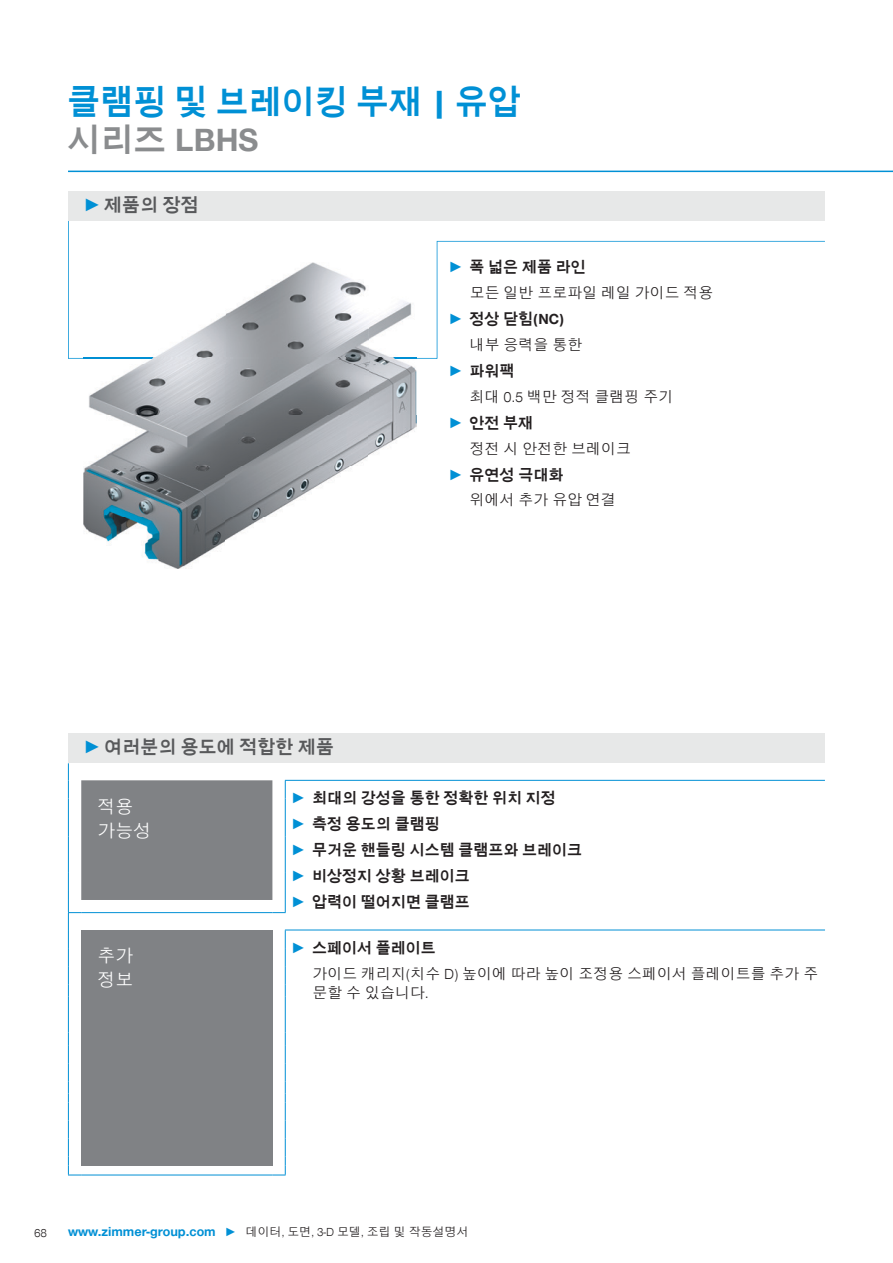
<style>
.page{position:relative;width:893px;height:1263px;background:#fff}
.page>*{position:absolute;margin:0;border:0;box-sizing:border-box;transform-origin:0 0}
.t1{font:700 33px "Zimmer Group Sans Global";color:#0090d5}
.t2{font:700 33px "Zimmer Group Sans Global";color:#8a8c8e}
.t3{font:700 18px "Zimmer Group Sans Global";color:#58595b}
.t4{font:300 18px/24px "Zimmer Group Sans Global";color:#fff}
.t5{font:300 15px/25.8px "Zimmer Group Sans Global";color:#231f20}
.t6{font:700 15px/25.8px "Zimmer Group Sans Global";color:#231f20}
.t7{font:300 12px "Zimmer Group Sans Global";color:#231f20}
.s1{font-family:"Zimmer Group Sans";color:#0090d5}
.s2{font-family:"Zimmer Group Sans";font-weight:700;color:#0090d5}
.s3{font-weight:700}
.s4{font-weight:700;font-size:13.5px;color:#0090d5}
.s5{color:#0090d5}
</style>
<div class="page">
<svg style="left:68px;top:221px;width:757px;height:138px"></svg>
<img style="left:83px;top:262px;width:333px;height:307px">
<img style="left:83px;top:358px;width:333px;height:1px">
<hr style="left:68px;top:171px;width:825px;height:1px;background:#0090d5">
<div style="left:68px;top:191px;width:757px;height:30px;background:#e7e8e8"></div>
<div style="left:68px;top:733px;width:757px;height:30px;background:#e7e8e8"></div>
<hr style="left:285px;top:780px;width:540px;height:1px;background:#0090d5">
<div style="left:81px;top:930px;width:191px;height:235px;background:#808285"></div>
<hr style="left:68px;top:996px;width:1px;height:36px;background:#0090d5">
<svg style="left:68px;top:1032px;width:13px;height:143px"></svg>
<hr style="left:81px;top:1174px;width:191px;height:1px;background:#0090d5">
<hr style="left:285px;top:930px;width:540px;height:1px;background:#0090d5">
<svg style="left:68px;top:763px;width:218px;height:233px"></svg>
<hr style="left:285px;top:996px;width:1px;height:36px;background:#0090d5">
<svg style="left:272px;top:1032px;width:14px;height:143px"></svg>
<h1 class="t1" style="left:68px;top:83px;width:455px">클램핑 및 브레이킹 부재 | 유압</h1>
<h1 class="t2" style="left:68px;top:120px;width:192px">시리즈 LBHS</h1>
<p class="t3" style="left:83px;top:194px;width:117px"><span class="s1">►</span> 제품의 장점</p>
<p class="t6" style="left:449px;top:254px;width:139px"><span class="s1">►</span> 폭 넓은 제품 라인</p>
<p class="t5" style="left:470px;top:280px;width:245px">모든 일반 프로파일 레일 가이드 적용</p>
<p class="t6" style="left:449px;top:306px;width:117px"><span class="s1">►</span> 정상 닫힘(NC)</p>
<p class="t5" style="left:470px;top:332px;width:114px">내부 응력을 통한</p>
<p class="t6" style="left:449px;top:358px;width:68px"><span class="s1">►</span> 파워팩</p>
<p class="t5" style="left:470px;top:384px;width:205px">최대 0.5 백만 정적 클램핑 주기</p>
<p class="t6" style="left:449px;top:410px;width:87px"><span class="s1">►</span> 안전 부재</p>
<p class="t5" style="left:470px;top:436px;width:163px">정전 시 안전한 브레이크</p>
<p class="t6" style="left:449px;top:461px;width:117px"><span class="s1">►</span> 유연성 극대화</p>
<p class="t5" style="left:470px;top:487px;width:148px">위에서 추가 유압 연결</p>
<p class="t3" style="left:83px;top:737px;width:252px"><span class="s1">►</span> 여러분의 용도에 적합한 제품</p>
<p class="t4" style="left:97px;top:794px;width:55px">적용 가능성</p>
<p class="t6" style="left:291px;top:785px;width:293px"><span class="s1">►</span> 최대의 강성을 통한 정확한 위치 지정<br><span class="s1">►</span> 측정 용도의 클램핑<br><span class="s1">►</span> 무거운 핸들링 시스템 클램프와 브레이크 <span class="s1">►</span> 비상정지 상황 브레이크<br><span class="s1">►</span> 압력이 떨어지면 클램프</p>
<p class="t4" style="left:97px;top:944px;width:37px">추가 정보</p>
<p class="t5" style="left:313px;top:935px;width:507px;text-indent:-21px"><span class="s2">►</span> <span class="s3">스페이서 플레이트<br></span>가이드 캐리지(치수 D) 높이에 따라 높이 조정용 스페이서 플레이트를 추가 주</p>
<p class="t5" style="left:313px;top:980px;width:117px">문할 수 있습니다.</p>
<p class="t7" style="left:34px;top:1226px;width:15px">68</p>
<p class="t7" style="left:68px;top:1225px;width:402px"><span class="s4">www.zimmer-group.com</span> <span class="s5">►</span> 데이터, 도면, 3-D 모델, 조립 및 작동설명서</p>
</div>
